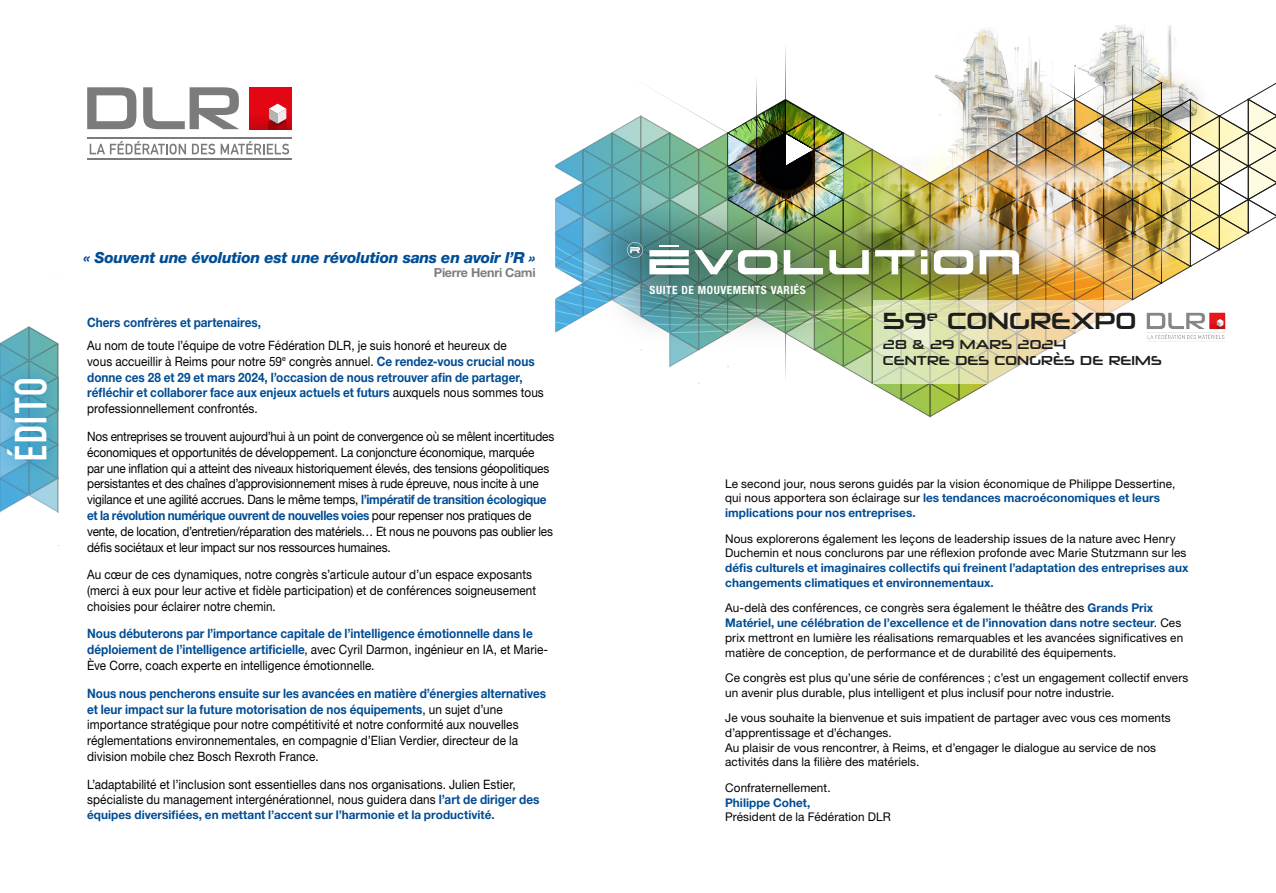
<style>
.page{position:relative;width:1276px;height:893px;background:#fff}
.page>*{position:absolute;margin:0;border:0;box-sizing:border-box;transform-origin:0 0}
.t1{font:45px "DIN Condensed";letter-spacing:.005em;color:#fff}
.t2{font:23.55px "Neuropolitical Rg";color:#1d1d1b}
.t3{font:italic 800 15.3px "Helvetica Neue LT Std";letter-spacing:-.02em;color:#004d95}
.t4{font:13.05px/15.8px "Neuropolitical Rg";letter-spacing:.01em;color:#1d1d1b}
.t5{font:12.9px/15.9px "Helvetica Neue LT Std";color:#000;scale:.91 1}
.t6{font:700 12.9px/15.9px "Helvetica Neue LT Std";color:#004d95;scale:.91 1}
.t7{font:700 12.6px "Helvetica Neue LT Std";letter-spacing:-.02em;color:#7e7e7d}
.t8{font:12px/14.7px "Helvetica Neue LT Std";letter-spacing:.01em;color:#000}
.t9{font:700 12px/14.7px "Helvetica Neue LT Std";letter-spacing:.005em;color:#004d95}
.t10{font:700 condensed 11.4px "Helvetica Neue LT Std";letter-spacing:.05em;color:#fff}
.s1{font-weight:700;color:#004d95}
.s2{font-weight:400;color:#000}
</style>
<div class="page">
<svg style="left:87px;top:97px;width:204px;height:62px"></svg>
<div style="left:249px;top:87px;width:42px;height:42px;background:linear-gradient(to bottom,#eb0714,#d10511)"></div>
<svg style="left:87px;top:87px;width:49px;height:42px"></svg>
<svg style="left:143px;top:87px;width:96px;height:42px"></svg>
<svg style="left:90px;top:141px;width:96px;height:13px"></svg>
<svg style="left:192px;top:144px;width:23px;height:10px"></svg>
<svg style="left:221px;top:141px;width:68px;height:13px"></svg>
<hr style="left:87px;top:159px;width:204px;height:1px;background:#7c7b7b">
<hr style="left:87px;top:138px;width:204px;height:1px;background:#7c7b7b">
<svg style="left:269px;top:104px;width:17px;height:25px"></svg>
<svg style="left:0;top:326px;width:59px;height:187px;background:#6ab2c8"></svg>
<svg style="left:785px;top:47px;width:1px;height:19px"></svg>
<img style="left:963px;top:25px;width:213px;height:41px">
<img style="left:555px;top:66px;width:721px;height:351px">
<svg style="left:872px;top:300px;width:382px;height:83px"></svg>
<img style="left:1139px;top:304px;width:95px;height:47px">
<h1 class="t1" style="left:6px;top:462px;width:87px;rotate:-90deg">ÉDITO</h1>
<p class="t3" style="left:84px;top:249px;width:453px">« Souvent une évolution est une révolution sans en avoir l’R »</p>
<p class="t7" style="left:434px;top:264px;width:103px">Pierre Henri Cami</p>
<p class="t6" style="left:87px;top:314px;width:193px">Chers confrères et partenaires,</p>
<p class="t5" style="left:87px;top:337px;width:503px">Au nom de toute l’équipe de votre Fédération DLR, je suis honoré et heureux de<br>vous accueillir à Reims pour notre 59<sup>e</sup> congrès annuel. <span class="s1">Ce rendez-vous crucial nous donne ces 28 et 29 et mars 2024, l’occasion de nous retrouver afin de partager, réfléchir et collaborer face aux enjeux actuels et futurs</span> auxquels nous sommes tous professionnellement confrontés.</p>
<p class="t5" style="left:87px;top:428px;width:515px">Nos entreprises se trouvent aujourd’hui à un point de convergence où se mêlent incertitudes économiques et opportunités de développement. La conjoncture économique, marquée par une inflation qui a atteint des niveaux historiquement élevés, des tensions géopolitiques persistantes et des chaînes d’approvisionnement mises à rude épreuve, nous incite à une vigilance et une agilité accrues. Dans le même temps, <span class="s1">l’impératif de transition écologique et la révolution numérique ouvrent de nouvelles voies</span> pour repenser nos pratiques de vente, de location, d’entretien/réparation des matériels… Et nous ne pouvons pas oublier les défis sociétaux et leur impact sur nos ressources humaines.</p>
<p class="t5" style="left:87px;top:567px;width:495px">Au cœur de ces dynamiques, notre congrès s’articule autour d’un espace exposants (merci à eux pour leur active et fidèle participation) et de conférences soigneusement choisies pour éclairer notre chemin.</p>
<p class="t6" style="left:87px;top:626px;width:508px">Nous débuterons par l’importance capitale de l’intelligence émotionnelle dans le déploiement de l’intelligence artificielle<span class="s2">, avec Cyril Darmon, ingénieur en IA, et Marie-<br>Ève Corre, coach experte en intelligence émotionnelle.</span></p>
<p class="t5" style="left:87px;top:685px;width:506px"><span class="s1">Nous nous pencherons ensuite sur les avancées en matière d’énergies alternatives et leur impact sur la future motorisation de nos équipements</span>, un sujet d’une importance stratégique pour notre compétitivité et notre conformité aux nouvelles réglementations environnementales, en compagnie d’Elian Verdier, directeur de la division mobile chez Bosch Rexroth France.</p>
<p class="t5" style="left:87px;top:776px;width:498px">L’adaptabilité et l’inclusion sont essentielles dans nos organisations. Julien Estier, spécialiste du management intergénérationnel, nous guidera dans <span class="s1">l’art de diriger des</span></p>
<p class="t9" style="left:87px;top:807px;width:409px">équipes diversifiées, en mettant l’accent sur l’harmonie et la productivité.</p>
<p class="t10" style="left:649px;top:283px;width:158px">SUITE DE MOUVEMENTS VARIÉS</p>
<h2 class="t2" style="left:883px;top:306px;width:255px">59<sup>e</sup> CONGREXPO</h2>
<p class="t4" style="left:883px;top:336px;width:280px">28 &amp; 29 MARS 2024<br>CENTRE DES CONGRÈS DE REIMS</p>
<p class="t8" style="left:725px;top:476px;width:452px">Le second jour, nous serons guidés par la vision économique de Philippe Dessertine, qui nous apportera son éclairage sur <span class="s1">les tendances macroéconomiques et leurs implications pour nos entreprises.</span></p>
<p class="t8" style="left:725px;top:531px;width:463px">Nous explorerons également les leçons de leadership issues de la nature avec Henry<br>Duchemin et nous conclurons par une réflexion profonde avec Marie Stutzmann sur les</p>
<p class="t9" style="left:725px;top:560px;width:465px">défis culturels et imaginaires collectifs qui freinent l’adaptation des entreprises aux changements climatiques et environnementaux.</p>
<p class="t8" style="left:725px;top:600px;width:459px">Au-delà des conférences, ce congrès sera également le théâtre des <span class="s1">Grands Prix Matériel, une célébration de l’excellence et de l’innovation dans notre secteur</span>. Ces prix mettront en lumière les réalisations remarquables et les avancées significatives en matière de conception, de performance et de durabilité des équipements.</p>
<p class="t8" style="left:725px;top:670px;width:465px">Ce congrès est plus qu’une série de conférences ; c’est un engagement collectif envers un avenir plus durable, plus intelligent et plus inclusif pour notre industrie.</p>
<p class="t8" style="left:725px;top:710px;width:447px">Je vous souhaite la bienvenue et suis impatient de partager avec vous ces moments d’apprentissage et d’échanges.<br>Au plaisir de vous rencontrer, à Reims, et d’engager le dialogue au service de nos activités dans la filière des matériels.</p>
<p class="t8" style="left:725px;top:780px;width:107px">Confraternellement.</p>
<p class="t9" style="left:725px;top:795px;width:87px">Philippe Cohet,</p>
<p class="t8" style="left:725px;top:809px;width:167px">Président de la Fédération DLR</p>
</div>
